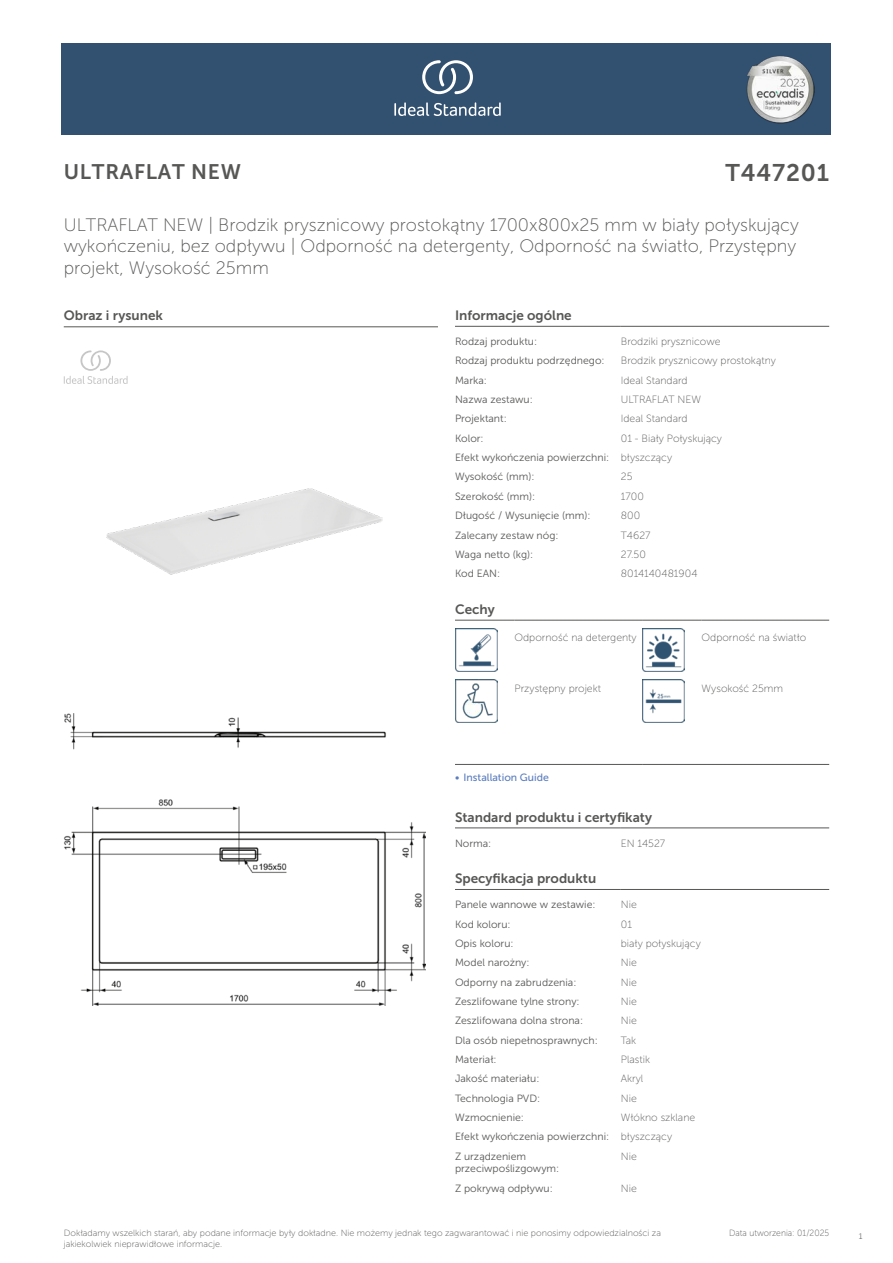
<style>
.page{position:relative;width:893px;height:1263px;background:#fff}
.page>*{position:absolute;margin:0;border:0;box-sizing:border-box;transform-origin:0 0}
.t1{font:24px "Museo Sans 700";letter-spacing:.035em;color:#575756}
.t2{font:21px "Museo Sans 700";letter-spacing:.035em;color:#575756}
.t3{font:18px/21.6px "Museo Sans 100";color:#575756}
.t4{font:13.5px "Museo Sans 700";color:#575756}
.t5{font:10.5px/19.4px "Museo Sans 300";color:#575756}
.t6{font:10.5px "Museo Sans 100";color:#575756}
.t7{font:10.5px "Museo Sans 500";color:#5b7ebf}
.t8{font:9px/10.8px "Museo Sans 100";color:#575756}
.t9{font:9px "Museo Sans 100";color:#575756;scale:.95 1}
.t10{font:300 9px "Calibri";color:#575756;scale:.95 1}
.s1{font-family:"Museo Sans 100"}
</style>
<div class="page">
<div style="left:62px;top:43px;width:769px;height:91px;background:#325070"></div>
<hr style="left:455px;top:326px;width:166px;height:1px;background:#575756">
<hr style="left:621px;top:326px;width:208px;height:1px;background:#575756">
<hr style="left:455px;top:620px;width:59px;height:1px;background:#575756">
<hr style="left:514px;top:620px;width:128px;height:1px;background:#575756">
<hr style="left:642px;top:620px;width:60px;height:1px;background:#575756">
<hr style="left:702px;top:620px;width:127px;height:1px;background:#575756">
<img style="left:455px;top:629px;width:42px;height:42px">
<img style="left:642px;top:629px;width:43px;height:42px">
<img style="left:455px;top:680px;width:42px;height:42px">
<img style="left:642px;top:680px;width:43px;height:42px">
<hr style="left:455px;top:764px;width:187px;height:1px;background:#575756">
<hr style="left:642px;top:764px;width:187px;height:1px;background:#575756">
<hr style="left:455px;top:828px;width:166px;height:1px;background:#575756">
<hr style="left:621px;top:828px;width:208px;height:1px;background:#575756">
<hr style="left:455px;top:889px;width:166px;height:1px;background:#575756">
<hr style="left:621px;top:889px;width:208px;height:1px;background:#575756">
<img style="left:64px;top:714px;width:361px;height:291px">
<hr style="left:64px;top:327px;width:374px;height:1px;background:#575756">
<svg style="left:64px;top:350px;width:64px;height:34px"></svg>
<img style="left:107px;top:488px;width:275px;height:87px">
<svg style="left:394px;top:102px;width:107px;height:14px"></svg>
<svg style="left:422px;top:60px;width:51px;height:34px"></svg>
<img style="left:746px;top:56px;width:68px;height:67px">
<h2 class="t2" style="left:64px;top:160px;width:179px">ULTRAFLAT NEW</h2>
<h1 class="t1" style="left:725px;top:160px;width:105px">T447201</h1>
<h3 class="t3" style="left:64px;top:214px;width:737px">ULTRAFLAT NEW | Brodzik prysznicowy prostokątny 1700x800x25 mm w biały połyskujący wykończeniu, bez odpływu | Odporność na detergenty, Odporność na światło, Przystępny projekt, Wysokość 25mm</h3>
<p class="t4" style="left:64px;top:308px;width:101px">Obraz i rysunek</p>
<p class="t4" style="left:455px;top:308px;width:118px">Informacje ogólne</p>
<p class="t5" style="left:455px;top:332px;width:84px">Rodzaj produktu:</p>
<p class="t6" style="left:621px;top:336px;width:101px">Brodziki prysznicowe</p>
<p class="t5" style="left:455px;top:351px;width:151px">Rodzaj produktu podrzędnego:</p>
<p class="t6" style="left:621px;top:355px;width:157px">Brodzik prysznicowy prostokątny</p>
<p class="t5" style="left:455px;top:370px;width:33px">Marka:</p>
<p class="t6" style="left:621px;top:374px;width:68px">Ideal Standard</p>
<p class="t5" style="left:455px;top:390px;width:79px">Nazwa zestawu:</p>
<p class="t6" style="left:621px;top:394px;width:82px">ULTRAFLAT NEW</p>
<p class="t5" style="left:455px;top:409px;width:53px">Projektant:</p>
<p class="t6" style="left:621px;top:413px;width:68px">Ideal Standard</p>
<p class="t5" style="left:455px;top:429px;width:30px">Kolor:</p>
<p class="t6" style="left:621px;top:433px;width:103px">01 - Biały Połyskujący</p>
<p class="t5" style="left:455px;top:448px;width:219px">Efekt wykończenia powierzchni: <span class="s1">błyszczący<br></span>Wysokość (mm):</p>
<p class="t6" style="left:621px;top:471px;width:13px">25</p>
<p class="t5" style="left:455px;top:487px;width:82px">Szerokość (mm):</p>
<p class="t6" style="left:621px;top:491px;width:25px">1700</p>
<p class="t5" style="left:455px;top:506px;width:137px">Długość / Wysunięcie (mm):</p>
<p class="t6" style="left:621px;top:510px;width:21px">800</p>
<p class="t5" style="left:455px;top:525px;width:105px">Zalecany zestaw nóg:</p>
<p class="t6" style="left:621px;top:529px;width:31px">T4627</p>
<p class="t5" style="left:455px;top:545px;width:80px">Waga netto (kg):</p>
<p class="t6" style="left:621px;top:549px;width:27px">27.50</p>
<p class="t5" style="left:455px;top:564px;width:47px">Kod EAN:</p>
<p class="t6" style="left:621px;top:568px;width:78px">8014140481904</p>
<p class="t4" style="left:455px;top:602px;width:41px">Cechy</p>
<p class="t6" style="left:514px;top:632px;width:124px">Odporność na detergenty</p>
<p class="t6" style="left:702px;top:632px;width:106px">Odporność na światło</p>
<p class="t6" style="left:514px;top:683px;width:88px">Przystępny projekt</p>
<p class="t6" style="left:702px;top:683px;width:83px">Wysokość 25mm</p>
<p class="t7" style="left:455px;top:772px;width:95px">• Installation Guide</p>
<p class="t4" style="left:455px;top:809px;width:199px">Standard produktu i certyfikaty</p>
<p class="t5" style="left:455px;top:833px;width:38px">Norma:</p>
<p class="t6" style="left:621px;top:837px;width:46px">EN 14527</p>
<p class="t4" style="left:455px;top:871px;width:143px">Specyfikacja produktu</p>
<p class="t5" style="left:455px;top:895px;width:142px">Panele wannowe w zestawie:</p>
<p class="t6" style="left:621px;top:899px;width:17px">Nie</p>
<p class="t5" style="left:455px;top:914px;width:57px">Kod koloru:</p>
<p class="t6" style="left:621px;top:918px;width:13px">01</p>
<p class="t5" style="left:455px;top:934px;width:60px">Opis koloru:</p>
<p class="t6" style="left:621px;top:938px;width:81px">biały połyskujący</p>
<p class="t5" style="left:455px;top:953px;width:76px">Model narożny:</p>
<p class="t6" style="left:621px;top:957px;width:17px">Nie</p>
<p class="t5" style="left:455px;top:972px;width:123px">Odporny na zabrudzenia:</p>
<p class="t6" style="left:621px;top:976px;width:17px">Nie</p>
<p class="t5" style="left:455px;top:992px;width:126px">Zeszlifowane tylne strony:</p>
<p class="t6" style="left:621px;top:996px;width:17px">Nie</p>
<p class="t5" style="left:455px;top:1011px;width:130px">Zeszlifowana dolna strona:</p>
<p class="t6" style="left:621px;top:1015px;width:17px">Nie</p>
<p class="t5" style="left:455px;top:1030px;width:144px">Dla osób niepełnosprawnych:</p>
<p class="t6" style="left:621px;top:1034px;width:17px">Tak</p>
<p class="t5" style="left:455px;top:1050px;width:43px">Materiał:</p>
<p class="t6" style="left:621px;top:1054px;width:31px">Plastik</p>
<p class="t5" style="left:455px;top:1069px;width:86px">Jakość materiału:</p>
<p class="t6" style="left:621px;top:1073px;width:24px">Akryl</p>
<p class="t5" style="left:455px;top:1088px;width:87px">Technologia PVD:</p>
<p class="t6" style="left:621px;top:1092px;width:17px">Nie</p>
<p class="t5" style="left:455px;top:1108px;width:71px">Wzmocnienie:</p>
<p class="t6" style="left:621px;top:1112px;width:76px">Włókno szklane</p>
<p class="t5" style="left:455px;top:1127px;width:219px">Efekt wykończenia powierzchni: <span class="s1">błyszczący<br></span>Z urządzeniem</p>
<p class="t5" style="left:455px;top:1159px;width:106px">przeciwpoślizgowym:</p>
<p class="t6" style="left:621px;top:1150px;width:17px">Nie</p>
<p class="t5" style="left:455px;top:1178px;width:99px">Z pokrywą odpływu:</p>
<p class="t6" style="left:621px;top:1182px;width:17px">Nie</p>
<p class="t8" style="left:64px;top:1227px;width:599px">Dokładamy wszelkich starań, aby podane informacje były dokładne. Nie możemy jednak tego zagwarantować i nie ponosimy odpowiedzialności za jakiekolwiek nieprawidłowe informacje.</p>
<p class="t9" style="left:729px;top:1228px;width:107px">Data utworzenia: 01/2025</p>
<p class="t10" style="left:858px;top:1230px;width:6px">1</p>
</div>
